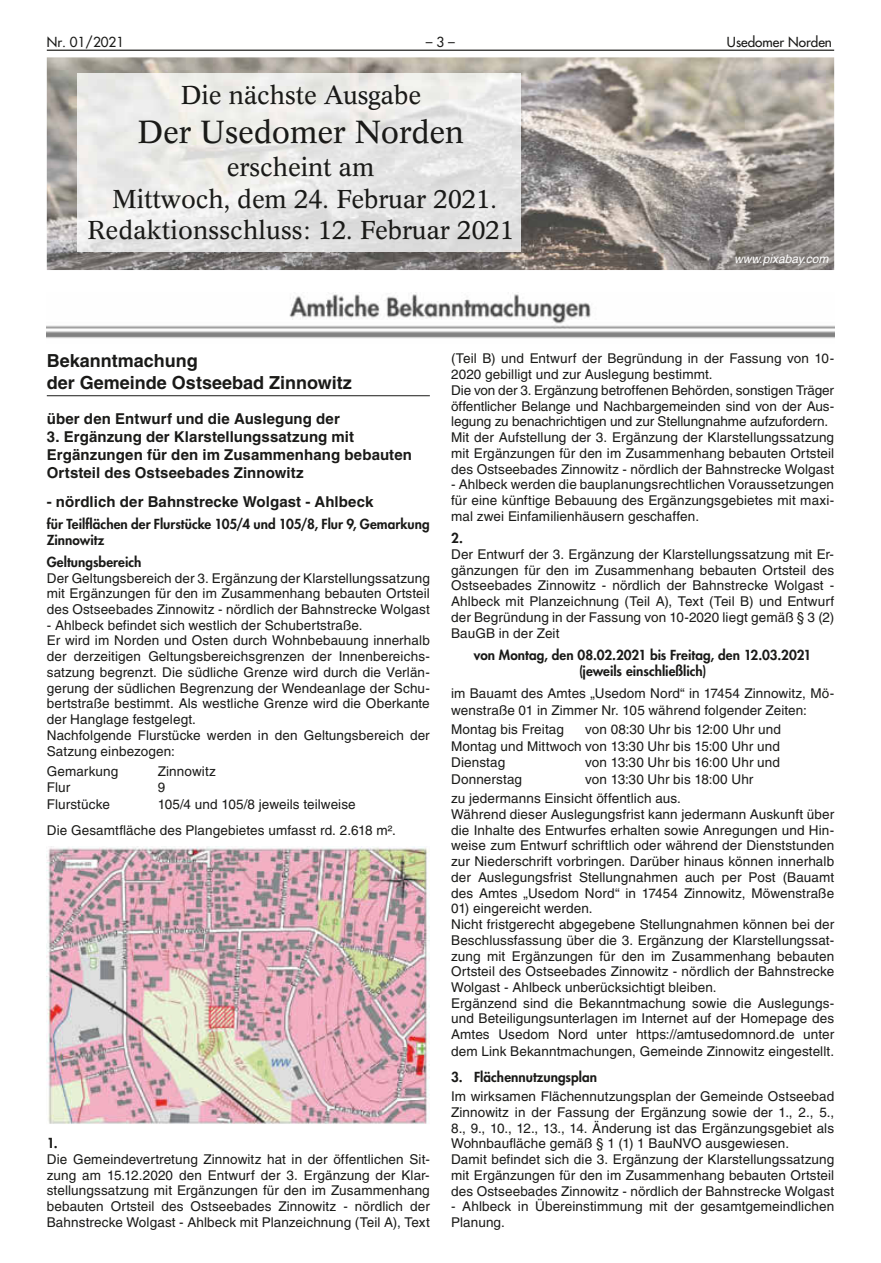
<style>
.page{position:relative;width:881px;height:1263px;background:#fff}
.page>*{position:absolute;margin:0;border:0;box-sizing:border-box;transform-origin:0 0}
.t1{font:31.5px "Concorde BE";letter-spacing:-.005em;color:#1a1a18}
.t2{font:25.5px/31.5px "Concorde BE";letter-spacing:-.005em;color:#1a1a18;text-align:center}
.t3{font:700 18px/21.8px "Helvetica LT";color:#1a1a18}
.t4{font:700 15px/18.1px "Helvetica LT";letter-spacing:.005em;color:#1a1a18}
.t5{font:13.5px/15.8px "Helvetica LT";letter-spacing:.01em;color:#1a1a18}
.t6{font:800 13.5px/15.8px "Futura LT";color:#1a1a18}
.t7{font:13.5px "Futura LT";color:#1a1a18}
.t8{font:italic 12px "Helvetica LT";color:#fff}
</style>
<div class="page">
<hr style="left:47px;top:50px;width:786px;height:1px;background:#1a1a18">
<img style="left:47px;top:57px;width:786px;height:213px">
<hr style="left:47px;top:395px;width:382px;height:1px;background:#1a1a18">
<img style="left:47px;top:846px;width:382px;height:278px">
<img style="left:78px;top:73px;width:442px;height:179px">
<img style="left:47px;top:292px;width:786px;height:47px">
<p class="t7" style="left:47px;top:33px;width:79px">Nr. 01/2021</p>
<p class="t7" style="left:426px;top:33px;width:31px">– 3 –</p>
<p class="t7" style="left:726px;top:33px;width:106px">Usedomer Norden</p>
<h2 class="t2" style="left:180px;top:80px;width:242px">Die nächste Ausgabe</h2>
<h1 class="t1" style="left:137px;top:114px;width:328px">Der Usedomer Norden</h1>
<h2 class="t2" style="left:87px;top:152px;width:428px">erscheint am<br>Mittwoch, dem 24. Februar 2021.<br>Redaktionsschluss: 12. Februar 2021</h2>
<p class="t8" style="left:733px;top:252px;width:96px">www.pixabay.com</p>
<h3 class="t3" style="left:47px;top:349px;width:306px">Bekanntmachung<br>der Gemeinde Ostseebad Zinnowitz</h3>
<p class="t4" style="left:47px;top:409px;width:294px">über den Entwurf und die Auslegung der</p>
<p class="t4" style="left:47px;top:427px;width:366px">3. Ergänzung der Klarstellungssatzung mit<br>Ergänzungen für den im Zusammenhang bebauten<br>Ortsteil des Ostseebades Zinnowitz</p>
<p class="t4" style="left:47px;top:492px;width:328px">- nördlich der Bahnstrecke Wolgast - Ahlbeck</p>
<p class="t6" style="left:47px;top:516px;width:384px">für Teilflächen der Flurstücke 105/4 und 105/8, Flur 9, Gemarkung<br>Zinnowitz</p>
<p class="t6" style="left:47px;top:554px;width:96px">Geltungsbereich</p>
<p class="t5" style="left:47px;top:570px;width:384px;text-align:justify">Der Geltungsbereich der 3. Ergänzung der Klarstellungssatzung mit Ergänzungen für den im Zusammenhang bebauten Ortsteil des Ostseebades Zinnowitz - nördlich der Bahnstrecke Wolgast</p>
<p class="t5" style="left:47px;top:617px;width:384px">- Ahlbeck befindet sich westlich der Schubertstraße.<br>Er wird im Norden und Osten durch Wohnbebauung innerhalb der derzeitigen Geltungsbereichsgrenzen der Innenbereichs&shy;satzung begrenzt. Die südliche Grenze wird durch die Verlän&shy;gerung der südlichen Begrenzung der Wendeanlage der Schu&shy;bertstraße bestimmt. Als westliche Grenze wird die Oberkante der Hanglage festgelegt.<br>Nachfolgende Flurstücke werden in den Geltungsbereich der Satzung einbezogen:</p>
<p class="t5" style="left:47px;top:763px;width:73px">Gemarkung</p>
<p class="t5" style="left:158px;top:763px;width:59px">Zinnowitz</p>
<p class="t5" style="left:47px;top:779px;width:25px">Flur</p>
<p class="t5" style="left:158px;top:779px;width:9px">9</p>
<p class="t5" style="left:47px;top:796px;width:64px">Flurstücke</p>
<p class="t5" style="left:47px;top:790px;width:350px;line-height:26.4px;text-indent:111px">105/4 und 105/8 jeweils teilweise<br>Die Gesamtfläche des Plangebietes umfasst rd. 2.618 m².</p>
<p class="t6" style="left:47px;top:1135px;width:12px">1.</p>
<p class="t5" style="left:47px;top:1151px;width:384px;text-align:justify">Die Gemeindevertretung Zinnowitz hat in der öffentlichen Sit&shy;zung am 15.12.2020 den Entwurf der 3. Ergänzung der Klar&shy;stellungssatzung mit Ergänzungen für den im Zusammenhang bebauten Ortsteil des Ostseebades Zinnowitz - nördlich der Bahnstrecke Wolgast - Ahlbeck mit Planzeichnung (Teil A), Text</p>
<p class="t5" style="left:451px;top:351px;width:384px">(Teil B) und Entwurf der Begründung in der Fassung von 10- 2020 gebilligt und zur Auslegung bestimmt.<br>Die von der 3. Ergänzung betroffenen Behörden, sonstigen Träger öffentlicher Belange und Nachbargemeinden sind von der Aus&shy;legung zu benachrichtigen und zur Stellungnahme aufzufordern.<br>Mit der Aufstellung der 3. Ergänzung der Klarstellungssatzung mit Ergänzungen für den im Zusammenhang bebauten Ortsteil des Ostseebades Zinnowitz - nördlich der Bahnstrecke Wolgast</p>
<p class="t5" style="left:451px;top:477px;width:384px;text-align:justify">- Ahlbeck werden die bauplanungsrechtlichen Voraussetzungen für eine künftige Bebauung des Ergänzungsgebietes mit maxi&shy;mal zwei Einfamilienhäusern geschaffen.</p>
<p class="t6" style="left:451px;top:530px;width:13px">2.</p>
<p class="t5" style="left:451px;top:546px;width:384px;text-align:justify">Der Entwurf der 3. Ergänzung der Klarstellungssatzung mit Er&shy;gänzungen für den im Zusammenhang bebauten Ortsteil des Ostseebades Zinnowitz - nördlich der Bahnstrecke Wolgast - Ahlbeck mit Planzeichnung (Teil A), Text (Teil B) und Entwurf der Begründung in der Fassung von 10-2020 liegt gemäß § 3 (2)<br>BauGB in der Zeit</p>
<p class="t6" style="left:474px;top:647px;width:339px;text-align:center">von Montag, den 08.02.2021 bis Freitag, den 12.03.2021 (jeweils einschließlich)</p>
<p class="t5" style="left:451px;top:685px;width:384px;line-height:16.4px">im Bauamt des Amtes „Usedom Nord“ in 17454 Zinnowitz, Mö&shy;wenstraße 01 in Zimmer Nr. 105 während folgender Zeiten:</p>
<p class="t5" style="left:451px;top:721px;width:114px">Montag bis Freitag</p>
<p class="t5" style="left:451px;top:721px;width:331px;line-height:16.5px;text-align:justify;text-indent:134px">von 08:30 Uhr bis 12:00 Uhr und Montag und Mittwoch von 13:30 Uhr bis 15:00 Uhr und Dienstag</p>
<p class="t5" style="left:585px;top:754px;width:196px">von 13:30 Uhr bis 16:00 Uhr und</p>
<p class="t5" style="left:451px;top:769px;width:304px;line-height:19.6px;text-indent:134px">von 13:30 Uhr bis 18:00 Uhr zu jedermanns Einsicht öffentlich aus.</p>
<p class="t5" style="left:451px;top:806px;width:384px;text-align:justify">Während dieser Auslegungsfrist kann jedermann Auskunft über die Inhalte des Entwurfes erhalten sowie Anregungen und Hin&shy;weise zum Entwurf schriftlich oder während der Dienststunden zur Niederschrift vorbringen. Darüber hinaus können innerhalb der Auslegungsfrist Stellungnahmen auch per Post (Bauamt des Amtes „Usedom Nord“ in 17454 Zinnowitz, Möwenstraße</p>
<p class="t5" style="left:451px;top:901px;width:384px">01) eingereicht werden.<br>Nicht fristgerecht abgegebene Stellungnahmen können bei der Beschlussfassung über die 3. Ergänzung der Klarstellungssat&shy;zung mit Ergänzungen für den im Zusammenhang bebauten Ortsteil des Ostseebades Zinnowitz - nördlich der Bahnstrecke Wolgast - Ahlbeck unberücksichtigt bleiben.<br>Ergänzend sind die Bekanntmachung sowie die Auslegungs&shy;und Beteiligungsunterlagen im Internet auf der Homepage des Amtes Usedom Nord unter https://amtusedomnord.de unter dem Link Bekanntmachungen, Gemeinde Zinnowitz eingestellt.</p>
<p class="t6" style="left:451px;top:1069px;width:147px">3. Flächennutzungsplan</p>
<p class="t5" style="left:451px;top:1088px;width:384px">Im wirksamen Flächennutzungsplan der Gemeinde Ostseebad Zinnowitz in der Fassung der Ergänzung sowie der 1., 2., 5., 8., 9., 10., 12., 13., 14. Änderung ist das Ergänzungsgebiet als Wohnbaufläche gemäß § 1 (1) 1 BauNVO ausgewiesen.<br>Damit befindet sich die 3. Ergänzung der Klarstellungssatzung mit Ergänzungen für den im Zusammenhang bebauten Ortsteil des Ostseebades Zinnowitz - nördlich der Bahnstrecke Wolgast</p>
<p class="t5" style="left:451px;top:1199px;width:384px">- Ahlbeck in Übereinstimmung mit der gesamtgemeindlichen<br>Planung.</p>
<p class="t5" style="left:451px;top:771px;width:72px">Donnerstag</p>
</div>
